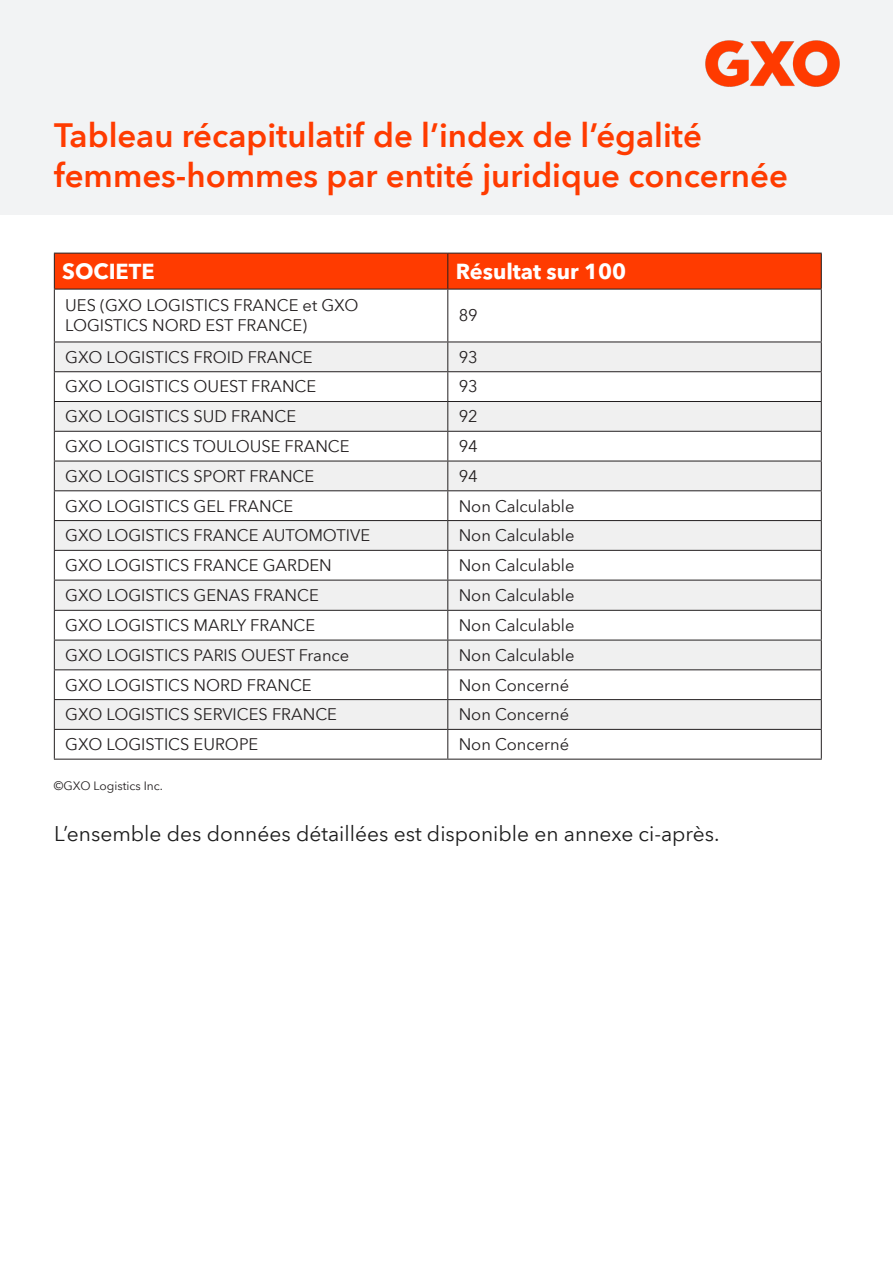
<style>
.page{position:relative;width:893px;height:1263px;background:#fff}
.page>*{position:absolute;margin:0;border:0;box-sizing:border-box;transform-origin:0 0}
.t1{font:600 33px/39.6px "Avenir Next World";color:#ff3b00}
.t2{font:700 21.75px "Avenir Next World";color:#fff}
.t3{font:21px "Avenir Next World";color:#1c1c1c}
.t4{font:16.5px/19.8px "Avenir Next World";color:#231f20}
.t5{font:12px "Avenir Next World";color:#231f20}
</style>
<div class="page">
<div style="left:0;top:0;width:893px;height:215px;background:#f2f3f4"></div>
<img style="left:705px;top:40px;width:135px;height:47px">
<div style="left:55px;top:254px;width:766px;height:35px;background:#ff3b00"></div>
<svg style="left:55px;top:581px;width:766px;height:148px;fill:#f0f0f0"></svg>
<hr style="left:54px;top:253px;width:394px;height:1px;background:#231f20">
<hr style="left:54px;top:254px;width:1px;height:35px;background:#231f20">
<hr style="left:448px;top:253px;width:374px;height:1px;background:#231f20">
<hr style="left:447px;top:254px;width:1px;height:35px;background:#231f20">
<hr style="left:821px;top:254px;width:1px;height:35px;background:#231f20">
<hr style="left:54px;top:289px;width:394px;height:1px;background:#231f20">
<hr style="left:54px;top:290px;width:1px;height:51px;background:#231f20">
<hr style="left:448px;top:289px;width:374px;height:1px;background:#231f20">
<hr style="left:447px;top:290px;width:1px;height:51px;background:#231f20">
<hr style="left:821px;top:290px;width:1px;height:51px;background:#231f20">
<hr style="left:54px;top:341px;width:394px;height:1px;background:#231f20">
<hr style="left:448px;top:341px;width:374px;height:1px;background:#231f20">
<svg style="left:54px;top:342px;width:768px;height:238px"></svg>
<hr style="left:54px;top:580px;width:394px;height:1px;background:#231f20">
<hr style="left:54px;top:580px;width:1px;height:30px;background:#231f20">
<hr style="left:448px;top:580px;width:374px;height:1px;background:#231f20">
<hr style="left:447px;top:580px;width:1px;height:30px;background:#231f20">
<hr style="left:821px;top:580px;width:1px;height:30px;background:#231f20">
<hr style="left:54px;top:610px;width:394px;height:1px;background:#231f20">
<hr style="left:448px;top:610px;width:374px;height:1px;background:#231f20">
<hr style="left:54px;top:640px;width:394px;height:1px;background:#231f20">
<hr style="left:448px;top:640px;width:374px;height:1px;background:#231f20">
<hr style="left:54px;top:669px;width:394px;height:1px;background:#231f20">
<hr style="left:448px;top:669px;width:374px;height:1px;background:#231f20">
<hr style="left:54px;top:699px;width:394px;height:1px;background:#231f20">
<hr style="left:448px;top:699px;width:374px;height:1px;background:#231f20">
<hr style="left:54px;top:729px;width:394px;height:1px;background:#231f20">
<svg style="left:54px;top:611px;width:1px;height:148px"></svg>
<hr style="left:448px;top:729px;width:374px;height:1px;background:#231f20">
<svg style="left:447px;top:611px;width:1px;height:148px"></svg>
<svg style="left:821px;top:611px;width:1px;height:148px"></svg>
<hr style="left:54px;top:759px;width:394px;height:1px;background:#231f20">
<hr style="left:448px;top:759px;width:374px;height:1px;background:#231f20">
<p class="t1" style="left:54px;top:116px;width:735px">Tableau récapitulatif de l’index de l’égalité femmes-hommes par entité juridique concernée</p>
<p class="t2" style="left:62px;top:259px;width:94px">SOCIETE</p>
<p class="t2" style="left:456px;top:259px;width:172px">Résultat sur 100</p>
<p class="t4" style="left:65px;top:296px;width:295px">UES (GXO LOGISTICS FRANCE et GXO<br>LOGISTICS NORD EST FRANCE)</p>
<p class="t4" style="left:459px;top:306px;width:21px">89</p>
<p class="t4" style="left:65px;top:347px;width:249px">GXO LOGISTICS FROID FRANCE</p>
<p class="t4" style="left:459px;top:347px;width:21px">93</p>
<p class="t4" style="left:65px;top:377px;width:253px">GXO LOGISTICS OUEST FRANCE</p>
<p class="t4" style="left:459px;top:377px;width:21px">93</p>
<p class="t4" style="left:65px;top:407px;width:232px">GXO LOGISTICS SUD FRANCE</p>
<p class="t4" style="left:459px;top:407px;width:21px">92</p>
<p class="t4" style="left:65px;top:436px;width:286px">GXO LOGISTICS TOULOUSE FRANCE</p>
<p class="t4" style="left:459px;top:436px;width:21px">94</p>
<p class="t4" style="left:65px;top:466px;width:251px">GXO LOGISTICS SPORT FRANCE</p>
<p class="t4" style="left:459px;top:466px;width:21px">94</p>
<p class="t4" style="left:65px;top:496px;width:230px">GXO LOGISTICS GEL FRANCE</p>
<p class="t4" style="left:459px;top:496px;width:117px">Non Calculable</p>
<p class="t4" style="left:65px;top:526px;width:307px">GXO LOGISTICS FRANCE AUTOMOTIVE</p>
<p class="t4" style="left:459px;top:526px;width:117px">Non Calculable</p>
<p class="t4" style="left:65px;top:556px;width:268px">GXO LOGISTICS FRANCE GARDEN</p>
<p class="t4" style="left:459px;top:556px;width:117px">Non Calculable</p>
<p class="t4" style="left:65px;top:586px;width:255px">GXO LOGISTICS GENAS FRANCE</p>
<p class="t4" style="left:459px;top:586px;width:117px">Non Calculable</p>
<p class="t4" style="left:65px;top:616px;width:252px">GXO LOGISTICS MARLY FRANCE</p>
<p class="t4" style="left:459px;top:616px;width:117px">Non Calculable</p>
<p class="t4" style="left:65px;top:645px;width:286px">GXO LOGISTICS PARIS OUEST France</p>
<p class="t4" style="left:459px;top:645px;width:117px">Non Calculable</p>
<p class="t4" style="left:65px;top:675px;width:248px">GXO LOGISTICS NORD FRANCE</p>
<p class="t4" style="left:459px;top:675px;width:112px">Non Concerné</p>
<p class="t4" style="left:65px;top:705px;width:273px">GXO LOGISTICS SERVICES FRANCE</p>
<p class="t4" style="left:459px;top:705px;width:112px">Non Concerné</p>
<p class="t4" style="left:65px;top:735px;width:195px">GXO LOGISTICS EUROPE</p>
<p class="t4" style="left:459px;top:735px;width:112px">Non Concerné</p>
<p class="t5" style="left:54px;top:777px;width:111px">©GXO Logistics Inc.</p>
<p class="t3" style="left:54px;top:817px;width:667px">L’ensemble des données détaillées est disponible en annexe ci-après.</p>
</div>
